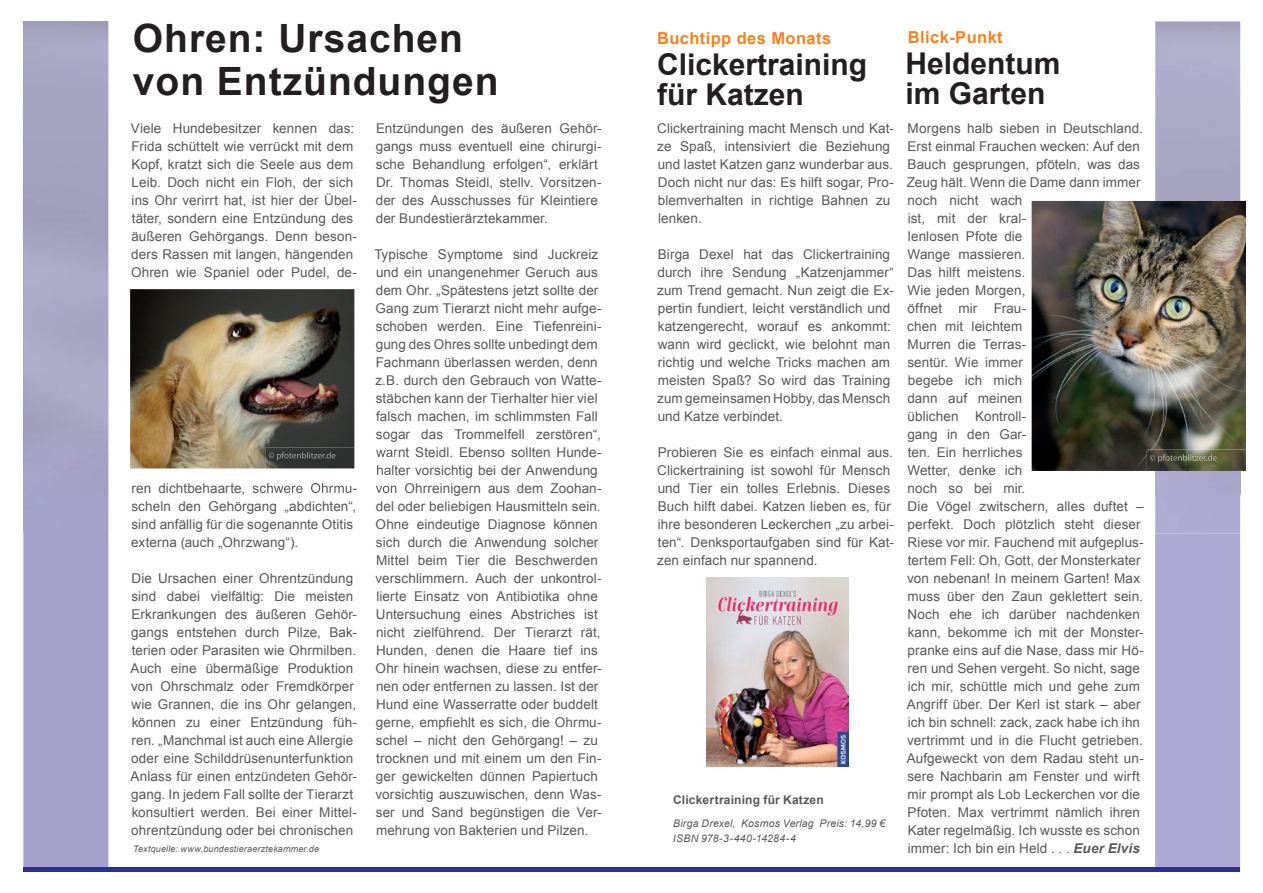
<style>
.page{position:relative;width:1263px;height:893px;background:#fff}
.page>*{position:absolute;margin:0;border:0;box-sizing:border-box;transform-origin:0 0}
.t1{font:700 39px/42px "Arial";letter-spacing:.025em;color:#231f20}
.t2{font:700 30px/30px "Arial";color:#231f20}
.t3{font:700 16.5px "Arial";letter-spacing:.025em;color:#f58220}
.t4{font:13.5px/18px "Arial";letter-spacing:.005em;color:#57585a}
.t5{font:700 12px "Arial";letter-spacing:.015em;color:#57585a}
.t6{font:italic 10.5px/15px "Arial";letter-spacing:.015em;color:#57585a}
.t7{font:italic 9px "Arial";letter-spacing:.02em;color:#57585a}
.s1{font-weight:700;font-style:italic}
</style>
<div class="page">
<div style="left:23px;top:531px;width:85px;height:336px;background:#a5a2ca"></div>
<div style="left:23px;top:867px;width:608px;height:5px;background:#2e3092"></div>
<div style="left:1155px;top:533px;width:85px;height:339px;background:#afaad3"></div>
<div style="left:631px;top:867px;width:608px;height:5px;background:#2e3092"></div>
<img style="left:1155px;top:21px;width:85px;height:512px">
<img style="left:130px;top:289px;width:224px;height:179px">
<img style="left:266px;top:447px;width:89px;height:22px">
<img style="left:267px;top:483px;width:90px;height:9px">
<img style="left:376px;top:449px;width:19px;height:8px">
<img style="left:377px;top:465px;width:18px;height:10px">
<img style="left:376px;top:485px;width:19px;height:7px">
<img style="left:266px;top:447px;width:88px;height:21px">
<img style="left:269px;top:452px;width:67px;height:8px">
<img style="left:1032px;top:201px;width:214px;height:270px">
<img style="left:707px;top:577px;width:141px;height:189px">
<svg style="left:1240px;top:471px;width:1px;height:24px"></svg>
<div style="left:1155px;top:471px;width:85px;height:24px;background:#ada8cc"></div>
<img style="left:1147px;top:450px;width:99px;height:21px">
<img style="left:1150px;top:454px;width:67px;height:8px">
<h1 class="t1" style="left:133px;top:19px;width:367px">Ohren: Ursachen von Entzündungen</h1>
<p class="t4" style="left:131px;top:119px;width:228px">Viele Hundebesitzer kennen das:<br>Frida schüttelt wie verrückt mit dem Kopf, kratzt sich die Seele aus dem Leib. Doch nicht ein Floh, der sich ins Ohr verirrt hat, ist hier der Übel&shy;täter, sondern eine Entzündung des äußeren Gehörgangs. Denn beson&shy;ders Rassen mit langen, hängenden Ohren wie Spaniel oder Pudel, de-</p>
<p class="t4" style="left:131px;top:479px;width:227px">ren dichtbehaarte, schwere Ohrmu&shy;scheln den Gehörgang „abdichten“, sind anfällig für die sogenannte Otitis externa (auch „Ohrzwang“).</p>
<p class="t4" style="left:131px;top:569px;width:228px">Die Ursachen einer Ohrentzündung sind dabei vielfältig: Die meisten Erkrankungen des äußeren Gehör&shy;gangs entstehen durch Pilze, Bak&shy;terien oder Parasiten wie Ohrmilben.<br>Auch eine übermäßige Produktion von Ohrschmalz oder Fremdkörper wie Grannen, die ins Ohr gelangen, können zu einer Entzündung füh&shy;ren. „Manchmal ist auch eine Allergie oder eine Schilddrüsenunterfunktion Anlass für einen entzündeten Gehör&shy;gang. In jedem Fall sollte der Tierarzt konsultiert werden. Bei einer Mittel&shy;ohrentzündung oder bei chronischen</p>
<p class="t7" style="left:133px;top:843px;width:187px">Textquelle: www.bundestieraerztekammer.de</p>
<p class="t4" style="left:376px;top:119px;width:227px">Entzündungen des äußeren Gehör&shy;gangs muss eventuell eine chirurgi&shy;sche Behandlung erfolgen“, erklärt Dr. Thomas Steidl, stellv. Vorsitzen&shy;der des Ausschusses für Kleintiere der Bundestierärztekammer.</p>
<p class="t4" style="left:374px;top:245px;width:229px">Typische Symptome sind Juckreiz und ein unangenehmer Geruch aus dem Ohr. „Spätestens jetzt sollte der Gang zum Tierarzt nicht mehr aufge&shy;schoben werden. Eine Tiefenreini&shy;gung des Ohres sollte unbedingt dem Fachmann überlassen werden, denn z.B. durch den Gebrauch von Watte&shy;stäbchen kann der Tierhalter hier viel falsch machen, im schlimmsten Fall sogar das Trommelfell zerstören“, warnt Steidl. Ebenso sollten Hunde&shy;halter vorsichtig bei der Anwendung von Ohrreinigern aus dem Zoohan&shy;del oder beliebigen Hausmitteln sein.<br>Ohne eindeutige Diagnose können sich durch die Anwendung solcher Mittel beim Tier die Beschwerden verschlimmern. Auch der unkontrol&shy;lierte Einsatz von Antibiotika ohne Untersuchung eines Abstriches ist nicht zielführend. Der Tierarzt rät, Hunden, denen die Haare tief ins Ohr hinein wachsen, diese zu entfer&shy;nen oder entfernen zu lassen. Ist der Hund eine Wasserratte oder buddelt gerne, empfiehlt es sich, die Ohrmu&shy;schel – nicht den Gehörgang! – zu trocknen und mit einem um den Fin&shy;ger gewickelten dünnen Papiertuch vorsichtig auszuwischen, denn Was&shy;ser und Sand begünstigen die Ver&shy;mehrung von Bakterien und Pilzen.</p>
<p class="t3" style="left:657px;top:27px;width:176px">Buchtipp des Monats</p>
<p class="t3" style="left:908px;top:26px;width:96px">Blick-Punkt</p>
<h2 class="t2" style="left:905px;top:49px;width:157px">Heldentum im Garten</h2>
<h2 class="t2" style="left:657px;top:50px;width:212px">Clickertraining für Katzen</h2>
<p class="t4" style="left:657px;top:120px;width:238px">Clickertraining macht Mensch und Kat&shy;ze Spaß, intensiviert die Beziehung und lastet Katzen ganz wunderbar aus.<br>Doch nicht nur das: Es hilft sogar, Pro&shy;blemverhalten in richtige Bahnen zu lenken.</p>
<p class="t4" style="left:657px;top:246px;width:238px">Birga Dexel hat das Clickertraining durch ihre Sendung „Katzenjammer“ zum Trend gemacht. Nun zeigt die Ex&shy;pertin fundiert, leicht verständlich und katzengerecht, worauf es ankommt: wann wird geclickt, wie belohnt man richtig und welche Tricks machen am meisten Spaß? So wird das Training zum gemeinsamen Hobby, das Mensch und Katze verbindet.</p>
<p class="t4" style="left:657px;top:444px;width:238px">Probieren Sie es einfach einmal aus.<br>Clickertraining ist sowohl für Mensch und Tier ein tolles Erlebnis. Dieses Buch hilft dabei. Katzen lieben es, für ihre besonderen Leckerchen „zu arbei&shy;ten“. Denksportaufgaben sind für Kat&shy;zen einfach nur spannend.</p>
<p class="t5" style="left:673px;top:791px;width:152px">Clickertraining für Katzen</p>
<p class="t6" style="left:673px;top:816px;width:214px">Birga Drexel, Kosmos Verlag Preis: 14,99 €<br>ISBN 978-3-440-14284-4</p>
<p class="t4" style="left:907px;top:119px;width:239px">Morgens halb sieben in Deutschland.<br>Erst einmal Frauchen wecken: Auf den<br>Bauch gesprungen, pföteln, was das<br>Zeug hält. Wenn die Dame dann immer noch nicht wach<br>ist, mit der kral-<br>lenlosen Pfote die<br>Wange massieren.<br>Das hilft meistens.<br>Wie jeden Morgen,<br>öffnet mir Frau-<br>chen mit leichtem<br>Murren die Terras-<br>sentür. Wie immer<br>begebe ich mich<br>dann auf meinen<br>üblichen Kontroll-<br>gang in den Gar-<br>ten. Ein herrliches<br>Wetter, denke ich<br>noch so bei mir.<br>Die Vögel zwitschern, alles duftet – perfekt. Doch plötzlich steht dieser<br>Riese vor mir. Fauchend mit aufgeplus&shy;tertem Fell: Oh, Gott, der Monsterkater von nebenan! In meinem Garten! Max muss über den Zaun geklettert sein.<br>Noch ehe ich darüber nachdenken kann, bekomme ich mit der Monster&shy;pranke eins auf die Nase, dass mir Hö&shy;ren und Sehen vergeht. So nicht, sage ich mir, schüttle mich und gehe zum<br>Angriff über. Der Kerl ist stark – aber ich bin schnell: zack, zack habe ich ihn vertrimmt und in die Flucht getrieben.<br>Aufgeweckt von dem Radau steht un&shy;sere Nachbarin am Fenster und wirft mir prompt als Lob Leckerchen vor die<br>Pfoten. Max vertrimmt nämlich ihren<br>Kater regelmäßig. Ich wusste es schon immer: Ich bin ein Held . . . <span class="s1">Euer Elvis</span></p>
</div>
